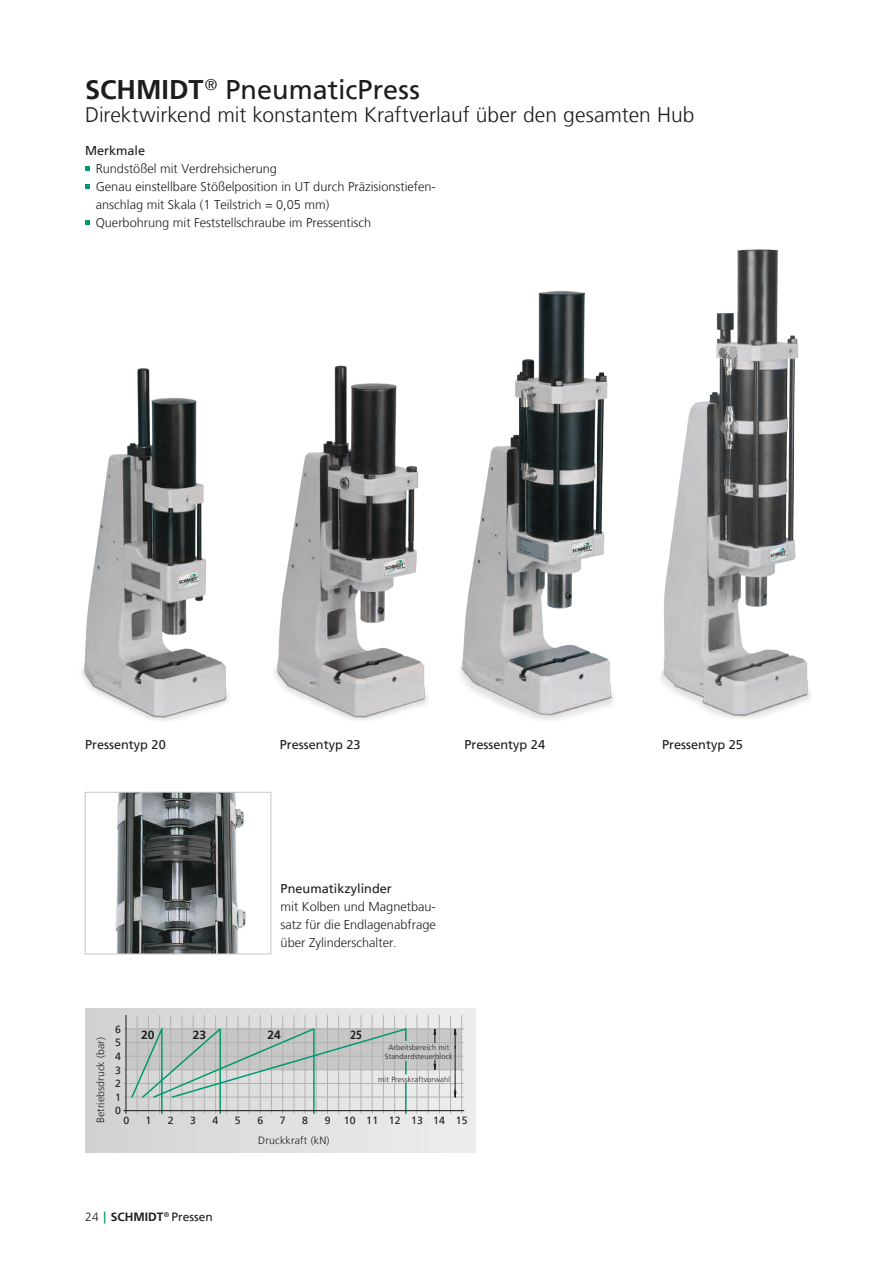
<style>
.page{position:relative;width:893px;height:1263px;background:#fff}
.page>*{position:absolute;margin:0;border:0;box-sizing:border-box;transform-origin:0 0}
.t1{font:27px "Frutiger LT";color:#1d1d1b}
.t2{font:300 21px "Frutiger LT";color:#1d1d1b}
.t3{font:300 12.75px/18px "Frutiger LT";color:#1d1d1b}
.t4{font:12.75px "Frutiger LT";color:#1d1d1b}
.t5{font:700 12px "Frutiger LT";color:#1d1d1b}
.t6{font:700 12px "Frutiger LT";color:#1d1d1b;scale:.86 1}
.t7{font:300 10.5px "Frutiger LT";letter-spacing:.01em;color:#1d1d1b}
.t8{font:10.5px "Frutiger LT";letter-spacing:.02em;color:#1d1d1b}
.t9{font:300 7.5px/9px "Frutiger LT";letter-spacing:.02em;color:#1d1d1b;text-align:center}
.s1{font-weight:700}
.s2{font-weight:300}
.s3{font-family:"Frutiger CE";color:#009871}
.s4{font-weight:400}
</style>
<div class="page">
<div style="left:85px;top:1008px;width:390px;height:144px;background:linear-gradient(to right,#d1d1d0,#eeeeed)"></div>
<div style="left:126px;top:1029px;width:336px;height:41px;background:#c7c7c6"></div>
<hr style="left:461px;top:1015px;width:1px;height:98px;background:#b2b2b2">
<hr style="left:124px;top:1069px;width:340px;height:1px;background:#b2b2b2">
<hr style="left:124px;top:1083px;width:340px;height:1px;background:#b2b2b2">
<hr style="left:124px;top:1029px;width:340px;height:1px;background:#b2b2b2">
<hr style="left:124px;top:1056px;width:339px;height:1px;background:#b2b2b2">
<hr style="left:126px;top:1042px;width:338px;height:1px;background:#b2b2b2">
<hr style="left:417px;top:1015px;width:1px;height:98px;background:#b2b2b2">
<hr style="left:428px;top:1015px;width:1px;height:98px;background:#b2b2b2">
<hr style="left:439px;top:1015px;width:1px;height:98px;background:#b2b2b2">
<hr style="left:450px;top:1016px;width:1px;height:97px;background:#b2b2b2">
<hr style="left:455px;top:1046px;width:1px;height:47px;background:#1d1d1b">
<svg style="left:434px;top:1026px;width:2px;height:17px"></svg>
<svg style="left:434px;top:1060px;width:2px;height:13px"></svg>
<svg style="left:454px;top:1026px;width:2px;height:22px"></svg>
<hr style="left:124px;top:1097px;width:340px;height:1px;background:#b2b2b2">
<svg style="left:454px;top:1089px;width:2px;height:11px"></svg>
<hr style="left:126px;top:1015px;width:1px;height:98px;background:#1d1d1b">
<hr style="left:124px;top:1110px;width:340px;height:1px;background:#1d1d1b">
<svg style="left:130px;top:1015px;width:277px;height:100px"></svg>
<img style="left:81px;top:368px;width:148px;height:353px">
<img style="left:275px;top:365px;width:153px;height:356px">
<img style="left:460px;top:291px;width:154px;height:429px">
<img style="left:661px;top:249px;width:150px;height:470px">
<img style="left:115px;top:794px;width:131px;height:158px">
<div style="left:85px;top:792px;width:186px;height:162px;border:1px solid #c7c7c6"></div>
<svg style="left:85px;top:166px;width:5px;height:4px"></svg>
<svg style="left:85px;top:184px;width:5px;height:4px"></svg>
<svg style="left:85px;top:220px;width:5px;height:4px"></svg>
<h1 class="t1" style="left:85px;top:74px;width:336px"><span class="s1">SCHMIDT</span><sup>®</sup> PneumaticPress</h1>
<h2 class="t2" style="left:85px;top:102px;width:611px">Direktwirkend mit konstantem Kraftverlauf über den gesamten Hub</h2>
<p class="t4" style="left:85px;top:143px;width:62px">Merkmale</p>
<p class="t3" style="left:96px;top:159px;width:341px">Rundstößel mit Verdrehsicherung<br>Genau einstellbare Stößelposition in UT durch Präzisionstiefen&shy;anschlag mit Skala (1 Teilstrich = 0,05 mm)<br>Querbohrung mit Feststellschraube im Pressentisch</p>
<p class="t4" style="left:85px;top:737px;width:82px">Pressentyp 20</p>
<p class="t4" style="left:280px;top:737px;width:82px">Pressentyp 23</p>
<p class="t4" style="left:464px;top:737px;width:82px">Pressentyp 24</p>
<p class="t4" style="left:662px;top:737px;width:82px">Pressentyp 25</p>
<p class="t4" style="left:281px;top:881px;width:113px">Pneumatikzylinder</p>
<p class="t3" style="left:281px;top:897px;width:157px;text-align:justify">mit Kolben und Magnetbau&shy;satz für die Endlagenabfrage über Zylinderschalter.</p>
<p class="t8" style="left:115px;top:1023px;width:7px">6</p>
<p class="t5" style="left:141px;top:1027px;width:15px">20</p>
<p class="t5" style="left:193px;top:1027px;width:15px">23</p>
<p class="t5" style="left:268px;top:1027px;width:15px">24</p>
<p class="t6" style="left:351px;top:1027px;width:15px">25</p>
<p class="t7" style="left:95px;top:1123px;width:87px;rotate:-90deg">Betriebsdruck (bar)</p>
<p class="t9" style="left:385px;top:1043px;width:70px">Arbeitsbereich mit<br>Standardsteuerblock</p>
<p class="t8" style="left:115px;top:1037px;width:7px">5</p>
<p class="t8" style="left:115px;top:1050px;width:7px">4</p>
<p class="t8" style="left:115px;top:1064px;width:7px">3</p>
<p class="t9" style="left:378px;top:1075px;width:73px">mit Presskraftvorwahl</p>
<p class="t8" style="left:115px;top:1078px;width:7px">2</p>
<p class="t8" style="left:115px;top:1091px;width:7px">1</p>
<p class="t8" style="left:115px;top:1104px;width:7px">0</p>
<p class="t8" style="left:124px;top:1114px;width:7px">0</p>
<p class="t8" style="left:145px;top:1114px;width:7px">1</p>
<p class="t8" style="left:168px;top:1114px;width:7px">2</p>
<p class="t8" style="left:190px;top:1114px;width:7px">3</p>
<p class="t8" style="left:213px;top:1114px;width:7px">4</p>
<p class="t8" style="left:235px;top:1114px;width:7px">5</p>
<p class="t8" style="left:257px;top:1114px;width:7px">6</p>
<p class="t8" style="left:280px;top:1114px;width:7px">7</p>
<p class="t8" style="left:302px;top:1114px;width:7px">8</p>
<p class="t8" style="left:325px;top:1114px;width:7px">9</p>
<p class="t8" style="left:344px;top:1114px;width:125px">10 11 12 13 14 15</p>
<p class="t5" style="left:85px;top:1210px;width:129px"><span class="s2">24</span> <span class="s3">|</span> SCHMIDT<sup>®</sup> <span class="s4">Pressen</span></p>
<p class="t7" style="left:258px;top:1134px;width:73px">Druckkraft (kN)</p>
</div>
